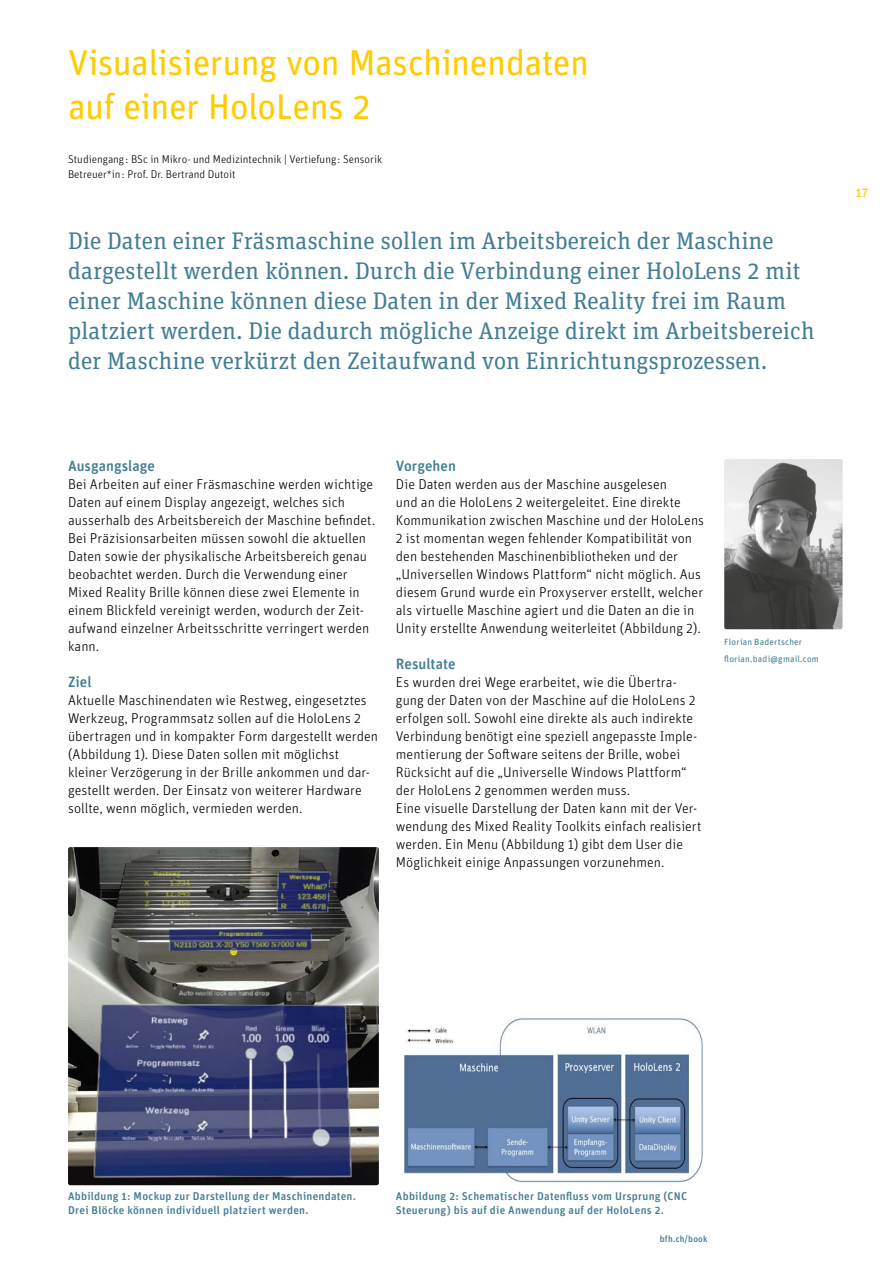
<style>
.page{position:relative;width:893px;height:1263px;background:#fff}
.page>*{position:absolute;margin:0;border:0;box-sizing:border-box;transform-origin:0 0}
.t1{font:36px/43.5px "Unit Rounded Pro";letter-spacing:-.015em;color:#fc0}
.t2{font:24px/30px "Unit Slab Pro";color:#427d94}
.t3{font:500 15px "Unit Rounded Pro";color:#427d94}
.t4{font:300 14.25px/18px "Unit Rounded Pro";letter-spacing:.005em;color:#000}
.t5{font:500 12px "Unit Rounded Pro";color:#fc0}
.t6{font:500 11.25px/13.5px "Unit Rounded Pro";letter-spacing:.025em;color:#427d94}
.t7{font:300 11.25px/15px "Unit Rounded Pro";color:#000}
.t8{font:9px/16.8px "Unit Rounded Pro";letter-spacing:.02em;color:#427d94}
.t9{font:500 9px "Unit Rounded Pro";letter-spacing:.025em;color:#427d94}
</style>
<div class="page">
<img style="left:724px;top:459px;width:118px;height:170px">
<img style="left:68px;top:847px;width:311px;height:338px">
<img style="left:404px;top:1018px;width:299px;height:165px">
<h1 class="t1" style="left:68px;top:39px;width:523px">Visualisierung von Maschinendaten auf einer HoloLens 2</h1>
<p class="t7" style="left:68px;top:151px;width:316px">Studiengang : BSc in Mikro- und Medizintechnik | Vertiefung : Sensorik<br>Betreuer*in: Prof. Dr. Bertrand Dutoit</p>
<p class="t2" style="left:68px;top:225px;width:748px">Die Daten einer Fräsmaschine sollen im Arbeitsbereich der Maschine dargestellt werden können. Durch die Verbindung einer HoloLens 2 mit einer Maschine können diese Daten in der Mixed Reality frei im Raum platziert werden. Die dadurch mögliche Anzeige direkt im Arbeitsbereich der Maschine verkürzt den Zeitaufwand von Einrichtungsprozessen.</p>
<p class="t3" style="left:68px;top:455px;width:89px">Ausgangslage</p>
<p class="t4" style="left:68px;top:475px;width:309px">Bei Arbeiten auf einer Fräsmaschine werden wichtige Daten auf einem Display angezeigt, welches sich ausserhalb des Arbeitsbereich der Maschine befindet.<br>Bei Präzisionsarbeiten müssen sowohl die aktuellen Daten sowie der physikalische Arbeitsbereich genau beobachtet werden. Durch die Verwendung einer Mixed Reality Brille können diese zwei Elemente in einem Blickfeld vereinigt werden, wodurch der Zeit&shy;aufwand einzelner Arbeitsschritte verringert werden kann.</p>
<p class="t3" style="left:68px;top:671px;width:25px">Ziel</p>
<p class="t4" style="left:68px;top:691px;width:312px">Aktuelle Maschinendaten wie Restweg, eingesetztes Werkzeug, Programmsatz sollen auf die HoloLens 2 übertragen und in kompakter Form dargestellt werden (Abbildung 1). Diese Daten sollen mit möglichst kleiner Verzögerung in der Brille ankommen und dar&shy;gestellt werden. Der Einsatz von weiterer Hardware sollte, wenn möglich, vermieden werden.</p>
<p class="t3" style="left:396px;top:455px;width:61px">Vorgehen</p>
<p class="t4" style="left:396px;top:475px;width:310px">Die Daten werden aus der Maschine ausgelesen<br>und an die HoloLens 2 weitergeleitet. Eine direkte Kommunikation zwischen Maschine und der HoloLens 2 ist momentan wegen fehlender Kompatibilität von den bestehenden Maschinenbibliotheken und der „Universellen Windows Plattform“ nicht möglich. Aus diesem Grund wurde ein Proxyserver erstellt, welcher als virtuelle Maschine agiert und die Daten an die in Unity erstellte Anwendung weiterleitet (Abbildung 2).</p>
<p class="t3" style="left:396px;top:653px;width:61px">Resultate</p>
<p class="t4" style="left:396px;top:673px;width:307px">Es wurden drei Wege erarbeitet, wie die Übertra&shy;gung der Daten von der Maschine auf die HoloLens 2 erfolgen soll. Sowohl eine direkte als auch indirekte Verbindung benötigt eine speziell angepasste Imple&shy;mentierung der Software seitens der Brille, wobei Rücksicht auf die „Universelle Windows Plattform“ der HoloLens 2 genommen werden muss.<br>Eine visuelle Darstellung der Daten kann mit der Ver&shy;wendung des Mixed Reality Toolkits einfach realisiert werden. Ein Menu (Abbildung 1) gibt dem User die Möglichkeit einige Anpassungen vorzunehmen.</p>
<p class="t8" style="left:724px;top:633px;width:96px">Florian Badertscher florian.badi@gmail.com</p>
<p class="t5" style="left:855px;top:184px;width:15px">17</p>
<p class="t6" style="left:68px;top:1189px;width:289px">Abbildung 1: Mockup zur Darstellung der Maschinendaten.<br>Drei Blöcke können individuell platziert werden.</p>
<p class="t6" style="left:396px;top:1189px;width:293px">Abbildung 2: Schematischer Datenfluss vom Ursprung (CNC<br>Steuerung) bis auf die Anwendung auf der HoloLens 2.</p>
<p class="t9" style="left:660px;top:1232px;width:49px">bfh.ch/book</p>
</div>
